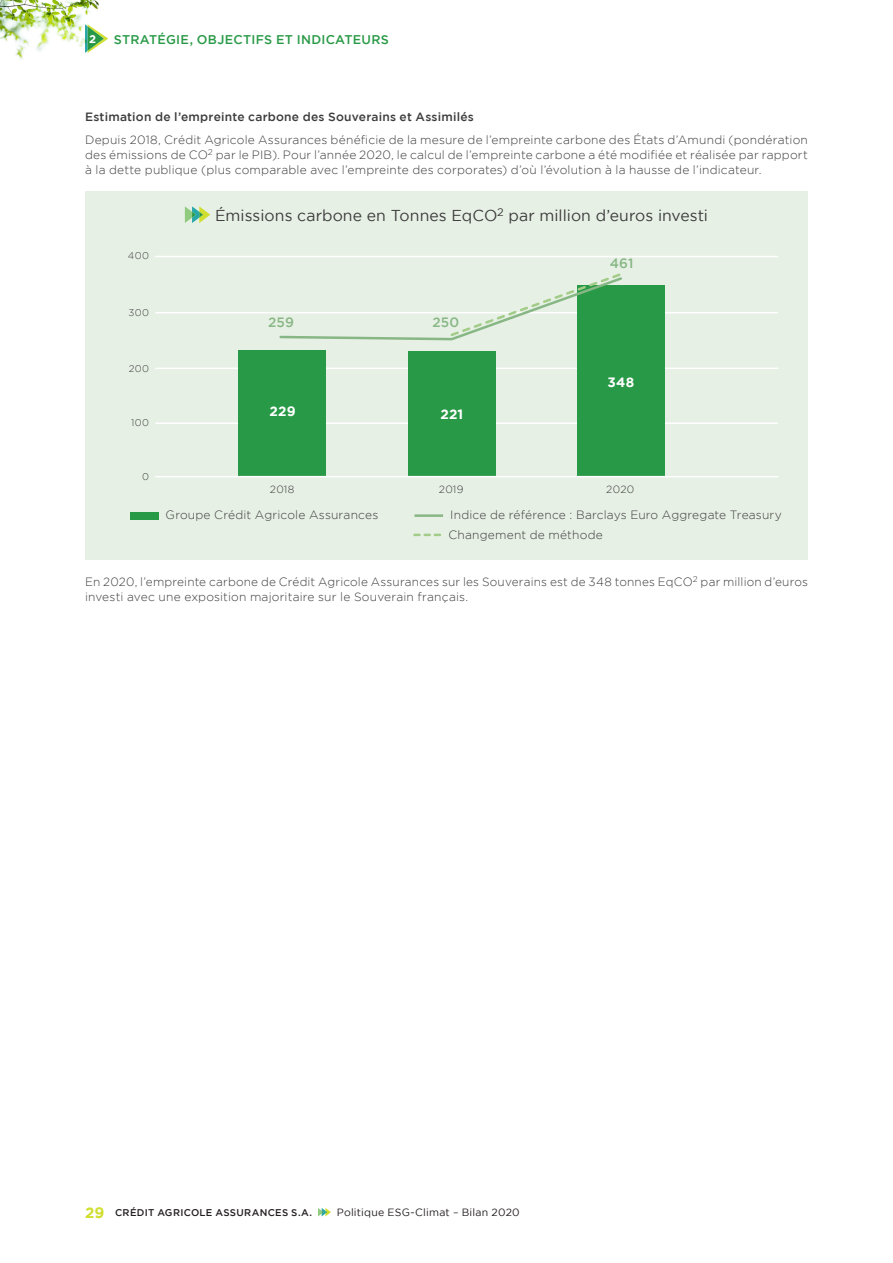
<style>
.page{position:relative;width:893px;height:1263px;background:#fff}
.page>*{position:absolute;margin:0;border:0;box-sizing:border-box;transform-origin:0 0}
.Titre_graphique{font:15.75px "Gotham";letter-spacing:.005em;color:#3c3c3c}
.t1{font:700 15px "Gotham";color:#d0de2f}
.Texte_courant{font:500 13.5px "Gotham";letter-spacing:.02em;color:#87b784}
.Texte_courant-2{font:700 13.5px "Gotham";letter-spacing:.02em;color:#fff}
.t2{font:500 12.6px "Gotham";letter-spacing:.02em;color:#289946}
.Texte_courant-3{font:300 12px/15px "Gotham";letter-spacing:.015em;color:#3c3c3c;text-align:justify}
.Texte_courant-4{font:500 12px "Gotham";letter-spacing:.02em;color:#3c3c3c}
.t3{font:700 11.25px "Gotham";color:#fff}
.t4{font:10.5px "Gotham";letter-spacing:.02em;color:#231f20}
.Texte_courant-5{font:300 10.5px "Gotham";letter-spacing:.025em;color:#3c3c3c}
.t5{font:500 9.75px "Gotham";letter-spacing:.03em;color:#231f20}
.Texte_courant-6{font:300 9.75px "Gotham";letter-spacing:.045em;color:#3c3c3c}
</style>
<div class="page">
<svg style="left:98px;top:31px;width:10px;height:15px"></svg>
<img style="left:0;top:0;width:98px;height:59px">
<svg style="left:318px;top:1208px;width:13px;height:8px"></svg>
<div style="left:85px;top:191px;width:723px;height:369px;background:#e7f0e5"></div>
<hr style="left:155px;top:368px;width:623px;height:1px;background:#fff">
<hr style="left:155px;top:256px;width:623px;height:1px;background:#fff">
<hr style="left:155px;top:312px;width:623px;height:1px;background:#fff">
<hr style="left:155px;top:422px;width:623px;height:2px;background:#fff">
<div style="left:130px;top:512px;width:28px;height:7px;background:#289946"></div>
<hr style="left:414px;top:514px;width:29px;height:3px;background:#87b784">
<svg style="left:414px;top:534px;width:26px;height:2px"></svg>
<div style="left:239px;top:350px;width:87px;height:126px;background:#289946"></div>
<div style="left:408px;top:351px;width:87px;height:125px;background:#289946"></div>
<div style="left:577px;top:285px;width:87px;height:191px;background:#289946"></div>
<hr style="left:155px;top:476px;width:623px;height:1px;background:#fff">
<svg style="left:185px;top:206px;width:25px;height:17px"></svg>
<svg style="left:278px;top:273px;width:344px;height:68px"></svg>
<p class="t3" style="left:89px;top:32px;width:8px">2</p>
<p class="t2" style="left:114px;top:32px;width:277px">STRATÉGIE, OBJECTIFS ET INDICATEURS</p>
<p class="Texte_courant-4" style="left:85px;top:110px;width:390px">Estimation de l’empreinte carbone des Souverains et Assimilés</p>
<p class="Texte_courant-3" style="left:85px;top:132px;width:724px">Depuis 2018, Crédit Agricole Assurances bénéficie de la mesure de l’empreinte carbone des États d’Amundi (pondération des émissions de CO<sup>2</sup> par le PIB). Pour l’année 2020, le calcul de l’empreinte carbone a été modifiée et réalisée par rapport à la dette publique (plus comparable avec l’empreinte des corporates) d’où l’évolution à la hausse de l’indicateur.</p>
<p class="Texte_courant-6" style="left:128px;top:251px;width:23px">400</p>
<p class="Texte_courant-6" style="left:128px;top:307px;width:22px">300</p>
<p class="Texte_courant-6" style="left:129px;top:364px;width:22px">200</p>
<p class="Texte_courant-6" style="left:131px;top:417px;width:19px">100</p>
<p class="Titre_graphique" style="left:215px;top:206px;width:495px">Émissions carbone en Tonnes EqCO<sup>2</sup> par million d’euros investi</p>
<p class="Texte_courant" style="left:268px;top:315px;width:27px">259</p>
<p class="Texte_courant" style="left:432px;top:315px;width:28px">250</p>
<p class="Texte_courant-2" style="left:270px;top:404px;width:28px">229</p>
<p class="Texte_courant-2" style="left:440px;top:406px;width:24px">221</p>
<p class="Texte_courant" style="left:610px;top:255px;width:25px">461</p>
<p class="Texte_courant-2" style="left:607px;top:374px;width:28px">348</p>
<p class="Texte_courant-6" style="left:142px;top:471px;width:8px">0</p>
<p class="Texte_courant-5" style="left:270px;top:483px;width:26px">2018</p>
<p class="Texte_courant-5" style="left:439px;top:483px;width:26px">2019</p>
<p class="Texte_courant-5" style="left:606px;top:483px;width:30px">2020</p>
<p class="Texte_courant-3" style="left:166px;top:507px;width:214px">Groupe Crédit Agricole Assurances</p>
<p class="Texte_courant-3" style="left:450px;top:507px;width:333px">Indice de référence : Barclays Euro Aggregate Treasury</p>
<p class="Texte_courant-3" style="left:448px;top:527px;width:156px">Changement de méthode</p>
<p class="Texte_courant-3" style="left:85px;top:574px;width:724px">En 2020, l’empreinte carbone de Crédit Agricole Assurances sur les Souverains est de 348 tonnes EqCO<sup>2</sup> par million d’euros investi avec une exposition majoritaire sur le Souverain français.</p>
<p class="t1" style="left:85px;top:1204px;width:21px">29</p>
<p class="t5" style="left:115px;top:1207px;width:198px">CRÉDIT AGRICOLE ASSURANCES S.A.</p>
<p class="t4" style="left:337px;top:1207px;width:184px">Politique ESG-Climat – Bilan 2020</p>
</div>
